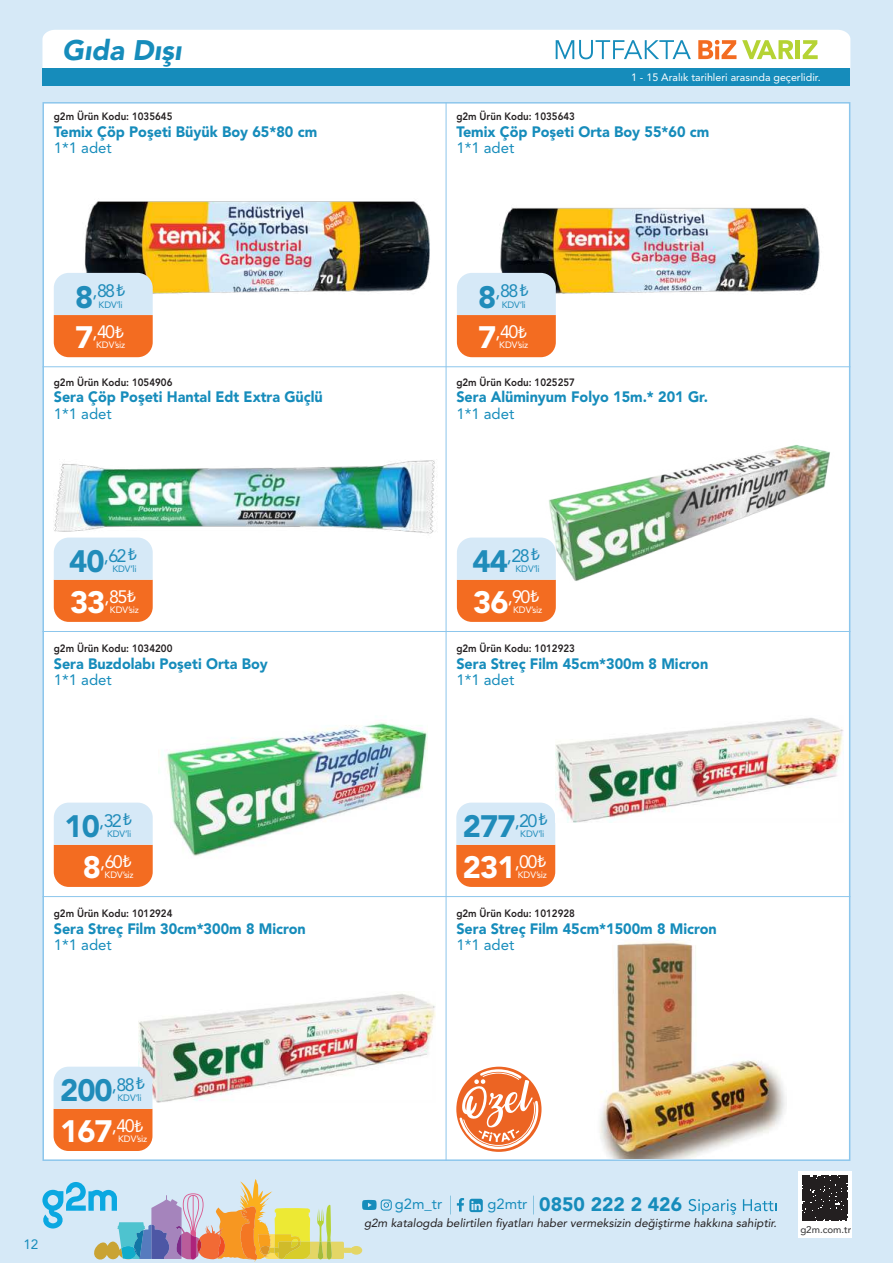
<style>
.page{position:relative;width:893px;height:1263px;background:#d6e9f7}
.page>*{position:absolute;margin:0;border:0;box-sizing:border-box;transform-origin:0 0}
.t1{font:900 30.75px "Avenir LT Pro";letter-spacing:-.03em;color:#fff}
.t2{font:900 30.75px "Avenir LT Pro";letter-spacing:-.03em;color:#208cba}
.t3{font:italic 900 28.05px "Avenir LT Pro";color:#168cbb}
.t4{font:900 19.35px "Avenir LT Pro";color:#168cbb}
.t5{font:18px "Avenir LT Pro";letter-spacing:-.1em;color:#208cba}
.t6{font:18px "Avenir LT Pro";letter-spacing:-.1em;color:#fff}
.t7{font:900 15px "Avenir LT Pro";color:#168cbb;scale:.96 1}
.t8{font:15px "Avenir LT Pro";color:#168cbb}
.t9{font:14.7px "Avenir LT Pro";color:#168cbb}
.t10{font:13.5px "Avenir LT Pro";color:#168cbb}
.t11{font:italic 11.7px "Avenir LT Pro";color:#231f20}
.t12{font:800 10.65px "Avenir LT Pro";color:#231f20;scale:.92 1}
.t13{font:10.65px "Avenir LT Pro";color:#fff}
.t14{font:500 9.75px "Avenir";color:#3e3e3f}
.t15{font:9.15px "Avenir LT Pro";letter-spacing:-.015em;color:#fff}
.t16{font:9.15px "Avenir LT Pro";color:#208cba}
.s1{font-weight:900;font-size:30.75px}
.s2{font-family:"Myriad Pro"}
.s3{font-weight:400;font-size:14.7px}
</style>
<div class="page">
<svg style="left:450px;top:1195px;width:1px;height:19px"></svg>
<svg style="left:42px;top:1179px;width:350px;height:83px"></svg>
<svg style="left:457px;top:1198px;width:26px;height:14px"></svg>
<svg style="left:688px;top:1199px;width:48px;height:16px"></svg>
<svg style="left:743px;top:1199px;width:33px;height:12px"></svg>
<svg style="left:533px;top:1195px;width:1px;height:19px"></svg>
<div style="left:798px;top:1171px;width:54px;height:66px;background:#fff"></div>
<div style="left:802px;top:1175px;width:45px;height:45px;background:#231f20"></div>
<svg style="left:42px;top:30px;width:808px;height:38px;background:#f7f9f5"></svg>
<hr style="left:796px;top:40px;width:4px;height:19px;background:#b5d334">
<div style="left:42px;top:69px;width:808px;height:17px;background:#168cbb"></div>
<div style="left:42px;top:102px;width:808px;height:1059px;background:#fff;border:2px solid #8cc6ec"></div>
<img style="left:600px;top:941px;width:186px;height:217px">
<img style="left:84px;top:193px;width:362px;height:112px">
<img style="left:500px;top:207px;width:320px;height:87px">
<hr style="left:446px;top:102px;width:1px;height:1059px;background:#8cc6ec">
<hr style="left:43px;top:366px;width:807px;height:1px;background:#8cc6ec">
<hr style="left:43px;top:631px;width:807px;height:1px;background:#8cc6ec">
<hr style="left:43px;top:896px;width:807px;height:1px;background:#8cc6ec">
<svg style="left:54px;top:273px;width:99px;height:84px;background:#e4ac8d"></svg>
<svg style="left:457px;top:273px;width:99px;height:84px;background:#e3ab8d"></svg>
<svg style="left:54px;top:803px;width:99px;height:84px;background:#e5ac8e"></svg>
<svg style="left:456px;top:803px;width:99px;height:84px;background:#e5ac8e"></svg>
<svg style="left:458px;top:1068px;width:82px;height:82px"></svg>
<svg style="left:54px;top:542px;width:99px;height:80px;background:#e5a989"></svg>
<svg style="left:457px;top:538px;width:99px;height:84px;background:#e6a582"></svg>
<img style="left:533px;top:445px;width:297px;height:138px">
<img style="left:165px;top:722px;width:262px;height:134px">
<img style="left:556px;top:718px;width:287px;height:105px">
<img style="left:42px;top:453px;width:404px;height:89px">
<img style="left:139px;top:993px;width:297px;height:109px">
<svg style="left:54px;top:1067px;width:98px;height:84px;background:#e4ab8d"></svg>
<h2 class="t3" style="left:62px;top:34px;width:121px">Gıda Dışı</h2>
<p class="t12" style="left:54px;top:111px;width:130px">g2m Ürün Kodu: 1035645</p>
<p class="t7" style="left:54px;top:123px;width:276px">Temix Çöp Poşeti Büyük Boy 65*80 cm</p>
<p class="t8" style="left:54px;top:142px;width:60px">1*1 adet</p>
<p class="t13" style="left:631px;top:73px;width:191px">1 - 15 Aralık tarihleri arasında geçerlidir.</p>
<p class="t12" style="left:456px;top:111px;width:130px">g2m Ürün Kodu: 1035643</p>
<p class="t7" style="left:456px;top:123px;width:265px">Temix Çöp Poşeti Orta Boy 55*60 cm</p>
<p class="t8" style="left:456px;top:142px;width:60px">1*1 adet</p>
<p class="t5" style="left:75px;top:284px;width:52px"><span class="s1">8</span>,88 <span class="s2">₺</span></p>
<p class="t16" style="left:99px;top:301px;width:26px">KDV’li</p>
<p class="t5" style="left:478px;top:284px;width:52px"><span class="s1">8</span>,88 <span class="s2">₺</span></p>
<p class="t16" style="left:502px;top:301px;width:26px">KDV’li</p>
<p class="t6" style="left:75px;top:324px;width:51px"><span class="s1">7</span>,40 <span class="s2">₺</span></p>
<p class="t15" style="left:96px;top:341px;width:31px">KDV’siz</p>
<p class="t6" style="left:478px;top:324px;width:51px"><span class="s1">7</span>,40 <span class="s2">₺</span></p>
<p class="t15" style="left:499px;top:341px;width:31px">KDV’siz</p>
<p class="t12" style="left:54px;top:376px;width:130px">g2m Ürün Kodu: 1054906</p>
<p class="t7" style="left:54px;top:388px;width:282px">Sera Çöp Poşeti Hantal Edt Extra Güçlü</p>
<p class="t8" style="left:54px;top:407px;width:60px">1*1 adet</p>
<p class="t12" style="left:456px;top:376px;width:130px">g2m Ürün Kodu: 1025257</p>
<p class="t7" style="left:456px;top:388px;width:264px">Sera Alüminyum Folyo 15m.* 201 Gr.</p>
<p class="t8" style="left:456px;top:407px;width:60px">1*1 adet</p>
<p class="t5" style="left:69px;top:548px;width:69px"><span class="s1">40</span>,62 <span class="s2">₺</span></p>
<p class="t16" style="left:112px;top:565px;width:26px">KDV’li</p>
<p class="t6" style="left:70px;top:589px;width:68px"><span class="s1">33</span>,85 <span class="s2">₺</span></p>
<p class="t15" style="left:110px;top:606px;width:31px">KDV’siz</p>
<p class="t12" style="left:54px;top:642px;width:130px">g2m Ürün Kodu: 1034200</p>
<p class="t7" style="left:54px;top:655px;width:224px">Sera Buzdolabı Poşeti Orta Boy</p>
<p class="t8" style="left:54px;top:674px;width:60px">1*1 adet</p>
<p class="t5" style="left:65px;top:813px;width:69px"><span class="s1">10</span>,32 <span class="s2">₺</span></p>
<p class="t16" style="left:107px;top:830px;width:26px">KDV’li</p>
<p class="t6" style="left:83px;top:854px;width:51px"><span class="s1">8</span>,60 <span class="s2">₺</span></p>
<p class="t15" style="left:105px;top:871px;width:31px">KDV’siz</p>
<p class="t12" style="left:54px;top:907px;width:130px">g2m Ürün Kodu: 1012924</p>
<p class="t7" style="left:54px;top:920px;width:264px">Sera Streç Film 30cm*300m 8 Micron</p>
<p class="t8" style="left:54px;top:939px;width:60px">1*1 adet</p>
<h1 class="t2" style="left:60px;top:1073px;width:87px">200<sup>,88</sup> <sup>₺</sup></h1>
<p class="t16" style="left:117px;top:1094px;width:26px">KDV’li</p>
<h1 class="t1" style="left:60px;top:1114px;width:85px">167<sup>,40</sup> <sup>₺</sup></h1>
<p class="t15" style="left:118px;top:1135px;width:31px">KDV’siz</p>
<p class="t10" style="left:23px;top:1238px;width:17px">12</p>
<p class="t5" style="left:472px;top:548px;width:69px"><span class="s1">44</span>,28 <span class="s2">₺</span></p>
<p class="t16" style="left:515px;top:565px;width:26px">KDV’li</p>
<p class="t6" style="left:473px;top:589px;width:68px"><span class="s1">36</span>,90 <span class="s2">₺</span></p>
<p class="t15" style="left:513px;top:606px;width:31px">KDV’siz</p>
<p class="t12" style="left:456px;top:642px;width:130px">g2m Ürün Kodu: 1012923</p>
<p class="t7" style="left:456px;top:655px;width:264px">Sera Streç Film 45cm*300m 8 Micron</p>
<p class="t8" style="left:456px;top:674px;width:60px">1*1 adet</p>
<h1 class="t2" style="left:463px;top:809px;width:87px">277<sup>,20</sup> <sup>₺</sup></h1>
<p class="t16" style="left:520px;top:830px;width:26px">KDV’li</p>
<h1 class="t1" style="left:463px;top:850px;width:85px">231<sup>,00</sup> <sup>₺</sup></h1>
<p class="t15" style="left:518px;top:871px;width:31px">KDV’siz</p>
<p class="t12" style="left:456px;top:907px;width:130px">g2m Ürün Kodu: 1012928</p>
<p class="t7" style="left:456px;top:920px;width:273px">Sera Streç Film 45cm*1500m 8 Micron</p>
<p class="t8" style="left:456px;top:939px;width:60px">1*1 adet</p>
<p class="t9" style="left:395px;top:1198px;width:49px">g2m_tr</p>
<p class="t4" style="left:488px;top:1193px;width:196px"><span class="s3">g2mtr</span> 0850 222 2 426</p>
<p class="t11" style="left:364px;top:1218px;width:414px">g2m katalogda belirtilen fiyatları haber vermeksizin değiştirme hakkına sahiptir.</p>
<p class="t14" style="left:800px;top:1226px;width:53px">g2m.com.tr</p>
</div>
